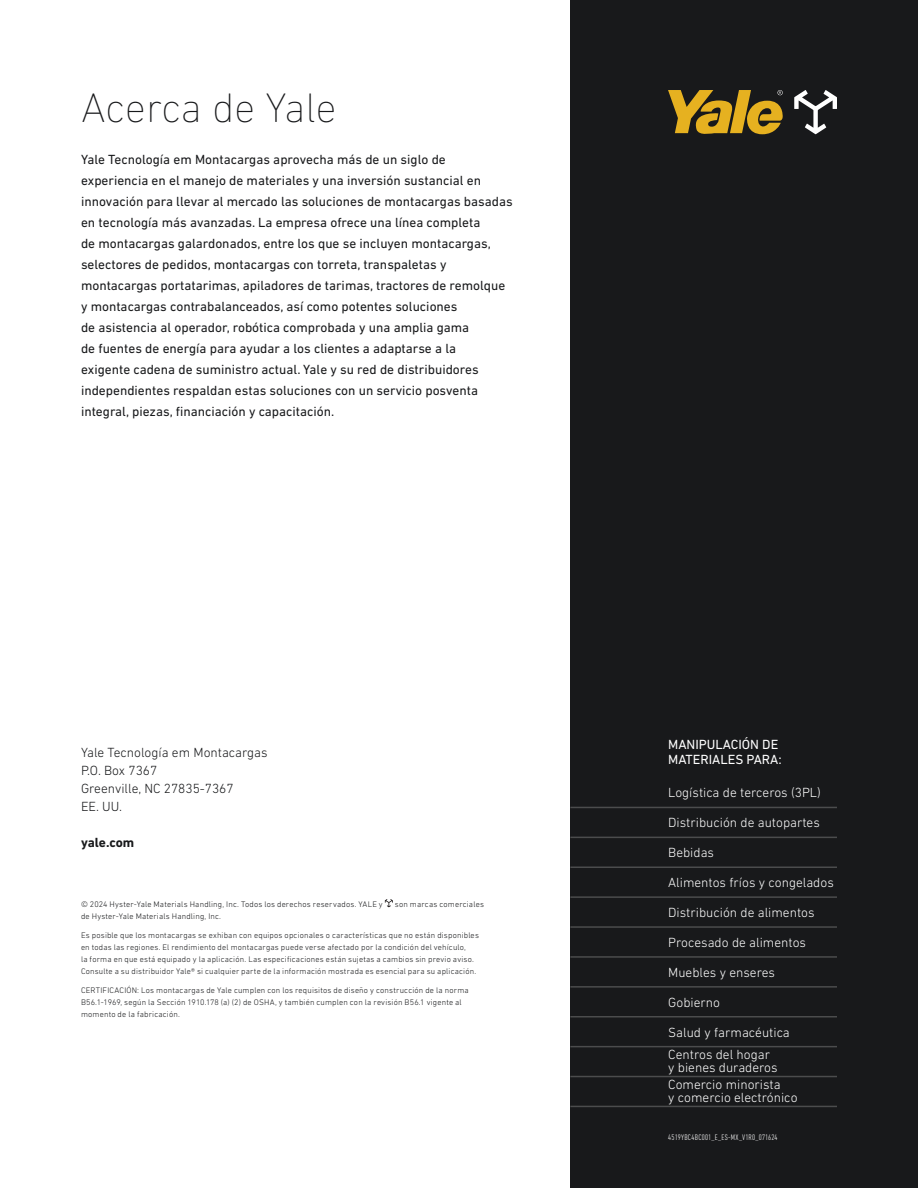
<style>
.page{position:relative;width:918px;height:1188px;background:#fff}
.page>*{position:absolute;margin:0;border:0;box-sizing:border-box;transform-origin:0 0}
.About_Yale{font:200 42px "DIN Next LT Pro";color:#18191b}
.About_body_copy{font:13.5px/21px "DIN Next LT Pro";color:#18191b}
.t1{font:300 13.5px/12.8px "DIN Next LT Pro";color:#fff}
.t2{font:300 13.5px "DIN Next LT Pro";color:#18191b}
.t3{font:13.5px/15px "DIN Next LT Pro";color:#fff}
.t4{font:700 13.5px "DIN Next LT Pro";color:#18191b}
.Disclaimer{font:300 8.25px/12px "DIN Next LT Pro";letter-spacing:.02em;color:#18191b}
.Identification_text{font:300 condensed 8.25px "DIN Next LT Pro";letter-spacing:.03em;color:#fff}
</style>
<div class="page">
<div style="left:570px;top:0;width:348px;height:1188px;background:#18191b"></div>
<svg style="left:385px;top:899px;width:8px;height:8px"></svg>
<hr style="left:570px;top:896px;width:267px;height:2px;background:#4b4c4d">
<hr style="left:570px;top:866px;width:267px;height:2px;background:#4b4c4d">
<hr style="left:570px;top:837px;width:267px;height:1px;background:#4b4c4d">
<hr style="left:570px;top:807px;width:267px;height:1px;background:#4b4c4d">
<hr style="left:570px;top:926px;width:267px;height:2px;background:#4b4c4d">
<hr style="left:570px;top:956px;width:267px;height:2px;background:#4b4c4d">
<hr style="left:570px;top:986px;width:267px;height:2px;background:#4b4c4d">
<hr style="left:570px;top:1016px;width:267px;height:1px;background:#4b4c4d">
<hr style="left:570px;top:1046px;width:267px;height:1px;background:#4b4c4d">
<hr style="left:570px;top:1076px;width:267px;height:1px;background:#4b4c4d">
<hr style="left:570px;top:1106px;width:267px;height:1px;background:#4b4c4d">
<svg style="left:794px;top:90px;width:43px;height:44px"></svg>
<svg style="left:668px;top:90px;width:115px;height:45px"></svg>
<p class="About_Yale" style="left:81px;top:83px;width:257px">Acerca de Yale</p>
<p class="About_body_copy" style="left:81px;top:149px;width:433px">Yale Tecnología em Montacargas aprovecha más de un siglo de experiencia en el manejo de materiales y una inversión sustancial en innovación para llevar al mercado las soluciones de montacargas basadas en tecnología más avanzadas. La empresa ofrece una línea completa<br>de montacargas galardonados, entre los que se incluyen montacargas, selectores de pedidos, montacargas con torreta, transpaletas y montacargas portatarimas, apiladores de tarimas, tractores de remolque y montacargas contrabalanceados, así como potentes soluciones<br>de asistencia al operador, robótica comprobada y una amplia gama<br>de fuentes de energía para ayudar a los clientes a adaptarse a la<br>exigente cadena de suministro actual. Yale y su red de distribuidores independientes respaldan estas soluciones con un servicio posventa integral, piezas, financiación y capacitación.</p>
<p class="t2" style="left:81px;top:744px;width:188px">Yale Tecnología em Montacargas</p>
<p class="t2" style="left:81px;top:762px;width:78px">P.O. Box 7367</p>
<p class="t2" style="left:81px;top:780px;width:154px">Greenville, NC 27835-7367</p>
<p class="t2" style="left:81px;top:798px;width:43px">EE. UU.</p>
<p class="t4" style="left:81px;top:834px;width:55px">yale.com</p>
<p class="Disclaimer" style="left:81px;top:898px;width:303px">© 2024 Hyster-Yale Materials Handling, Inc. Todos los derechos reservados. YALE y</p>
<p class="Disclaimer" style="left:395px;top:898px;width:91px">son marcas comerciales</p>
<p class="Disclaimer" style="left:81px;top:910px;width:142px">de Hyster-Yale Materials Handling, Inc.</p>
<p class="Disclaimer" style="left:81px;top:929px;width:399px">Es posible que los montacargas se exhiban con equipos opcionales o características que no están disponibles en todas las regiones. El rendimiento del montacargas puede verse afectado por la condición del vehículo,<br>la forma en que está equipado y la aplicación. Las especificaciones están sujetas a cambios sin previo aviso.<br>Consulte a su distribuidor Yale® si cualquier parte de la información mostrada es esencial para su aplicación.</p>
<p class="Disclaimer" style="left:81px;top:984px;width:389px">CERTIFICACIÓN: Los montacargas de Yale cumplen con los requisitos de diseño y construcción de la norma<br>B56.1-1969, según la Sección 1910.178 (a) (2) de OSHA, y también cumplen con la revisión B56.1 vigente al momento de la fabricación.</p>
<p class="t3" style="left:668px;top:737px;width:115px">MANIPULACIÓN DE<br>MATERIALES PARA:</p>
<p class="t1" style="left:668px;top:786px;width:154px">Logística de terceros (3PL)</p>
<p class="t1" style="left:668px;top:816px;width:153px">Distribución de autopartes</p>
<p class="t1" style="left:668px;top:846px;width:47px">Bebidas</p>
<p class="t1" style="left:668px;top:876px;width:167px">Alimentos fríos y congelados</p>
<p class="t1" style="left:668px;top:906px;width:148px">Distribución de alimentos</p>
<p class="t1" style="left:668px;top:936px;width:139px">Procesado de alimentos</p>
<p class="t1" style="left:668px;top:966px;width:108px">Muebles y enseres</p>
<p class="t1" style="left:668px;top:996px;width:53px">Gobierno</p>
<p class="t1" style="left:668px;top:1026px;width:123px">Salud y farmacéutica</p>
<p class="t1" style="left:668px;top:1048px;width:111px">Centros del hogar y bienes duraderos</p>
<p class="t1" style="left:668px;top:1078px;width:131px">Comercio minorista<br>y comercio electrónico</p>
<p class="Identification_text" style="left:668px;top:1133px;width:111px">4519YBC4BC001_E_ES-MX_V1R0_071624</p>
</div>
